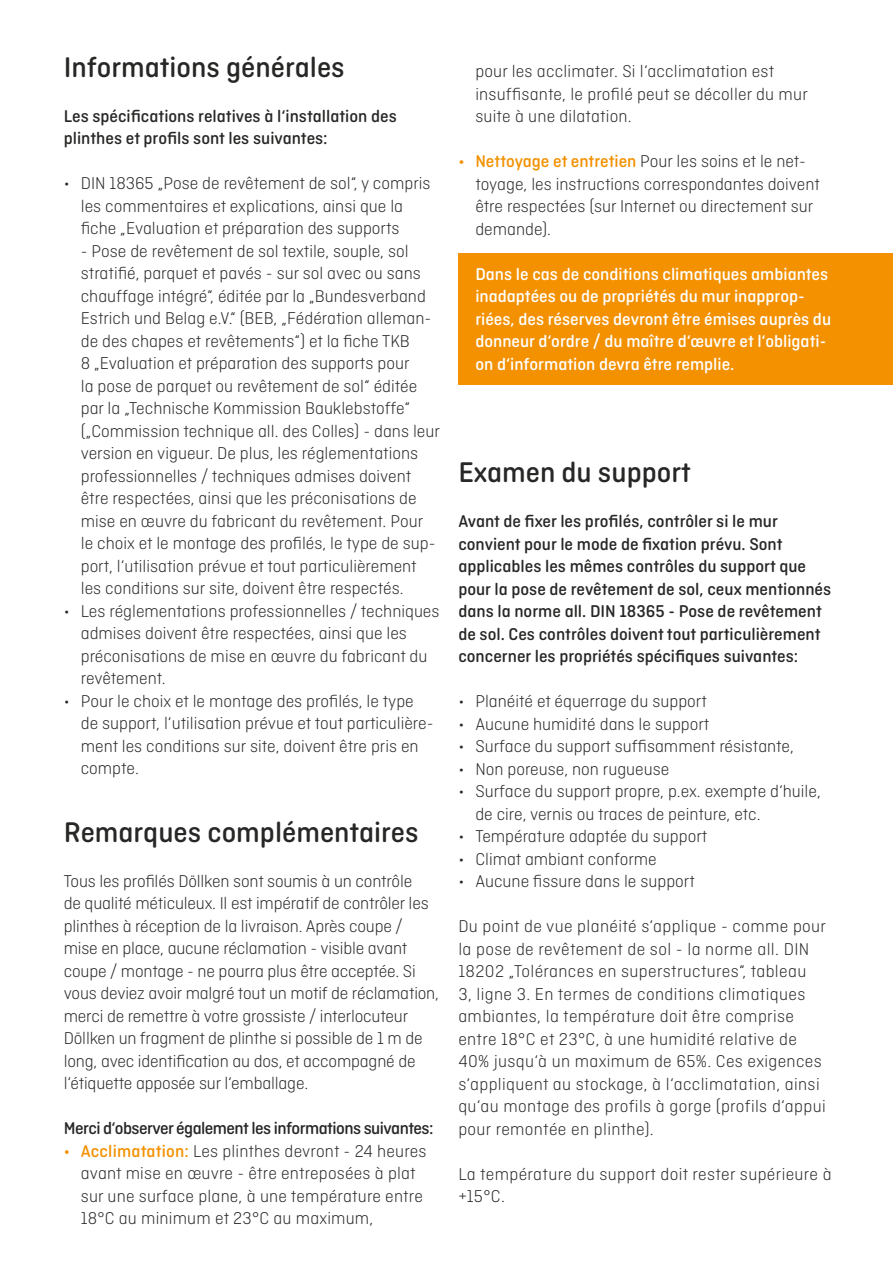
<style>
.page{position:relative;width:893px;height:1263px;background:#fff}
.page>*{position:absolute;margin:0;border:0;box-sizing:border-box;transform-origin:0 0}
.t1{font:500 30px "Ciutadella Rounded";color:#272726}
.t2{font:300 18px/22.5px "Ciutadella Rounded";color:#272726}
.t3{font:300 18px/22.5px "Ciutadella Rounded";letter-spacing:.02em;color:#272726}
.t4{font:500 18px/22.5px "Ciutadella Rounded";color:#272726}
.t5{font:500 18px/22.5px "Ciutadella Rounded";color:#fff}
.t6{font:500 18px "Ciutadella Rounded";letter-spacing:-.03em;color:#272726}
.s1{font-weight:500;color:#f39100}
</style>
<div class="page">
<div style="left:458px;top:253px;width:435px;height:132px;background:#f39100"></div>
<h1 class="t1" style="left:64px;top:50px;width:282px">Informations générales</h1>
<p class="t4" style="left:64px;top:105px;width:334px">Les spécifications relatives à l‘installation des plinthes et profils sont les suivantes:</p>
<p class="t2" style="left:81px;top:172px;width:351px;text-indent:-17px">• DIN 18365 „Pose de revêtement de sol“, y compris les commentaires et explications, ainsi que la fiche „Evaluation et préparation des supports</p>
<p class="t2" style="left:81px;top:239px;width:361px">- Pose de revêtement de sol textile, souple, sol stratifié, parquet et pavés - sur sol avec ou sans chauffage intégré“, éditée par la „Bundesverband Estrich und Belag e.V.“ (BEB, „Fédération alleman&shy;de des chapes et revêtements“) et la fiche TKB<br>8 „Evaluation et préparation des supports pour<br>la pose de parquet ou revêtement de sol“ éditée par la „Technische Kommission Bauklebstoffe“ („Commission technique all. des Colles) - dans leur version en vigueur. De plus, les réglementations professionnelles / techniques admises doivent être respectées, ainsi que les préconisations de mise en œuvre du fabricant du revêtement. Pour le choix et le montage des profilés, le type de sup&shy;port, l‘utilisation prévue et tout particulièrement les conditions sur site, doivent être respectés.</p>
<p class="t2" style="left:81px;top:599px;width:360px;text-indent:-17px">• Les réglementations professionnelles / techniques admises doivent être respectées, ainsi que les préconisations de mise en œuvre du fabricant du revêtement.</p>
<p class="t2" style="left:81px;top:689px;width:354px;text-indent:-17px">• Pour le choix et le montage des profilés, le type de support, l‘utilisation prévue et tout particulière&shy;ment les conditions sur site, doivent être pris en compte.</p>
<h1 class="t1" style="left:64px;top:815px;width:356px">Remarques complémentaires</h1>
<p class="t2" style="left:64px;top:869px;width:377px">Tous les profilés Döllken sont soumis à un contrôle<br>de qualité méticuleux. Il est impératif de contrôler les plinthes à réception de la livraison. Après coupe / mise en place, aucune réclamation - visible avant coupe / montage - ne pourra plus être acceptée. Si vous deviez avoir malgré tout un motif de réclamation, merci de remettre à votre grossiste / interlocuteur Döllken un fragment de plinthe si possible de 1 m de long, avec identification au dos, et accompagné de l‘étiquette apposée sur l‘emballage.</p>
<p class="t6" style="left:64px;top:1118px;width:371px">Merci d‘observer également les informations suivantes:</p>
<p class="t2" style="left:81px;top:1139px;width:347px;text-indent:-17px"><span class="s1">• Acclimatation:</span> Les plinthes devront - 24 heures avant mise en œuvre - être entreposées à plat sur une surface plane, à une température entre 18°C au minimum et 23°C au maximum,</p>
<p class="t2" style="left:475px;top:60px;width:334px">pour les acclimater. Si l‘acclimatation est insuffisante, le profilé peut se décoller du mur suite à une dilatation.</p>
<p class="t2" style="left:475px;top:150px;width:346px;text-indent:-17px"><span class="s1">• Nettoyage et entretien</span> Pour les soins et le net&shy;toyage, les instructions correspondantes doivent être respectées (sur Internet ou directement sur demande).</p>
<p class="t5" style="left:475px;top:263px;width:357px">Dans le cas de conditions climatiques ambiantes inadaptées ou de propriétés du mur inapprop&shy;riées, des réserves devront être émises auprès du donneur d‘ordre / du maître d‘œuvre et l‘obligati&shy;on d‘information devra être remplie.</p>
<h1 class="t1" style="left:458px;top:456px;width:234px">Examen du support</h1>
<p class="t4" style="left:458px;top:510px;width:374px">Avant de fixer les profilés, contrôler si le mur convient pour le mode de fixation prévu. Sont applicables les mêmes contrôles du support que pour la pose de revêtement de sol, ceux mentionnés dans la norme all. DIN 18365 - Pose de revêtement de sol. Ces contrôles doivent tout particulièrement concerner les propriétés spécifiques suivantes:</p>
<p class="t2" style="left:458px;top:690px;width:250px">• Planéité et équerrage du support</p>
<p class="t2" style="left:458px;top:713px;width:253px">• Aucune humidité dans le support</p>
<p class="t2" style="left:458px;top:735px;width:337px">• Surface du support suffisamment résistante,</p>
<p class="t2" style="left:458px;top:758px;width:213px">• Non poreuse, non rugueuse</p>
<p class="t2" style="left:475px;top:780px;width:347px;text-indent:-17px">• Surface du support propre, p.ex. exempte d‘huile, de cire, vernis ou traces de peinture, etc.</p>
<p class="t2" style="left:458px;top:825px;width:250px">• Température adaptée du support</p>
<p class="t2" style="left:458px;top:848px;width:200px">• Climat ambiant conforme</p>
<p class="t2" style="left:458px;top:870px;width:238px">• Aucune fissure dans le support</p>
<p class="t3" style="left:458px;top:915px;width:369px">Du point de vue planéité s‘applique - comme pour la pose de revêtement de sol - la norme all. DIN 18202 „Tolérances en superstructures“, tableau<br>3, ligne 3. En termes de conditions climatiques ambiantes, la température doit être comprise entre 18°C et 23°C, à une humidité relative de 40% jusqu‘à un maximum de 65%. Ces exigences s‘appliquent au stockage, à l‘acclimatation, ainsi qu‘au montage des profils à gorge (profils d‘appui pour remontée en plinthe).</p>
<p class="t3" style="left:458px;top:1163px;width:375px">La température du support doit rester supérieure à +15°C.</p>
</div>
